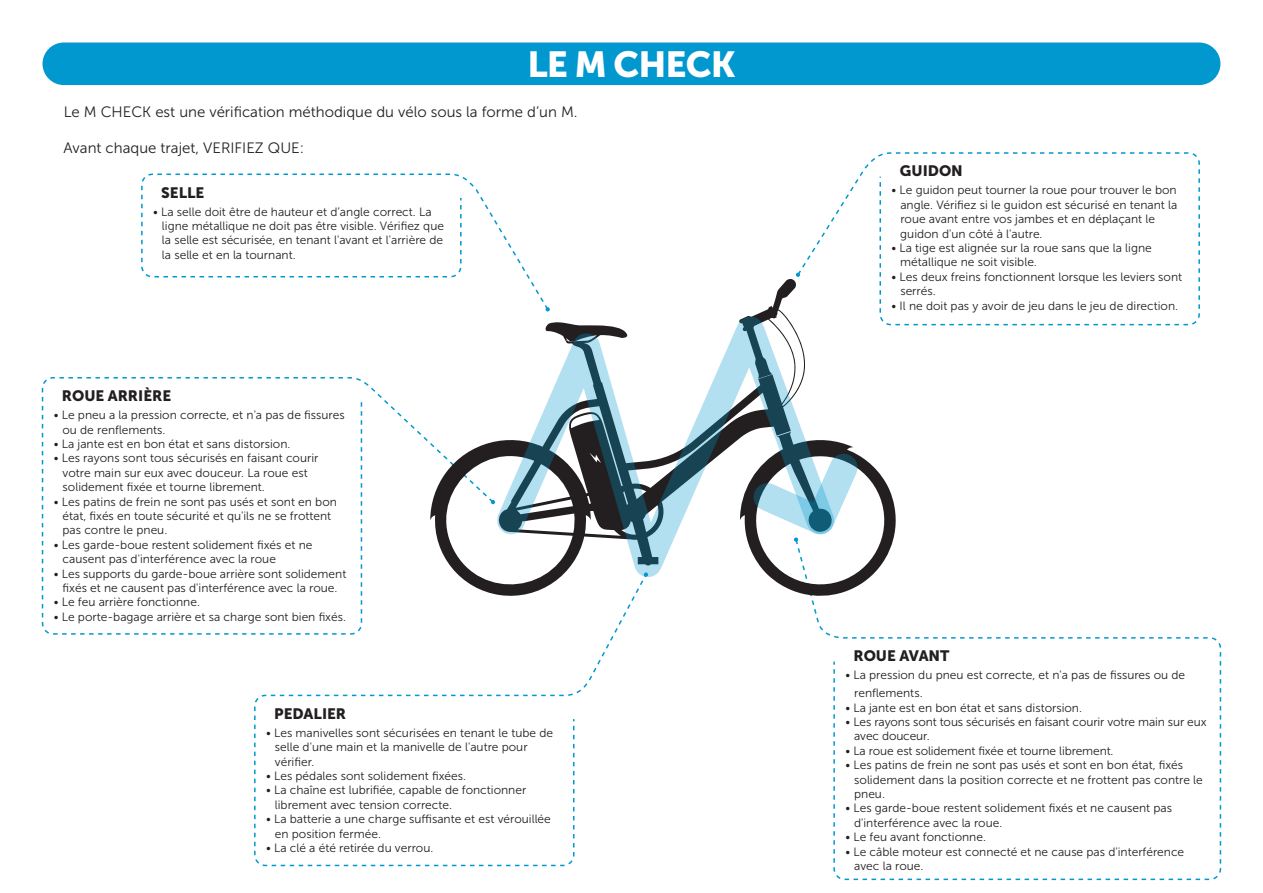
<style>
.page{position:relative;width:1263px;height:893px;background:#fff}
.page>*{position:absolute;margin:0;border:0;box-sizing:border-box;transform-origin:0 0}
.t1{font:36px "Museo Sans 900";letter-spacing:-.025em;color:#fff}
.t2{font:15px "Museo Sans 300";color:#231f20}
.t3{font:15px "Museo Sans 900";color:#231f20}
.t4{font:12px/14.4px "Museo Sans 300";color:#231f20}
</style>
<div class="page">
<svg style="left:141px;top:173px;width:409px;height:138px"></svg>
<div style="left:43px;top:43px;width:1177px;height:42px;background:#0098ce;border-radius:21px"></div>
<svg style="left:41px;top:377px;width:385px;height:258px"></svg>
<svg style="left:253px;top:577px;width:378px;height:290px"></svg>
<svg style="left:797px;top:152px;width:403px;height:174px"></svg>
<svg style="left:811px;top:600px;width:411px;height:281px"></svg>
<svg style="left:753px;top:273px;width:55px;height:43px"></svg>
<svg style="left:426px;top:438px;width:218px;height:164px"></svg>
<svg style="left:497px;top:316px;width:337px;height:261px"></svg>
<svg style="left:740px;top:432px;width:156px;height:165px"></svg>
<h1 class="t1" style="left:527px;top:44px;width:210px">LE M CHECK</h1>
<p class="t2" style="left:64px;top:104px;width:515px">Le M CHECK est une vérification méthodique du vélo sous la forme d’un M.</p>
<p class="t2" style="left:63px;top:140px;width:242px">Avant chaque trajet, VERIFIEZ QUE:</p>
<p class="t3" style="left:161px;top:184px;width:45px">SELLE</p>
<p class="t4" style="left:162px;top:204px;width:284px;text-indent:-9px">• La selle doit être de hauteur et d’angle correct. La ligne métallique ne doit pas être visible. Vérifiez que la selle est sécurisée, en tenant l'avant et l'arrière de la selle et en la tournant.</p>
<p class="t3" style="left:62px;top:387px;width:111px">ROUE ARRIÈRE</p>
<p class="t4" style="left:63px;top:408px;width:284px;text-indent:-9px">• Le pneu a la pression correcte, et n'a pas de fissures ou de renflements.</p>
<p class="t4" style="left:54px;top:437px;width:238px">• La jante est en bon état et sans distorsion.</p>
<p class="t4" style="left:63px;top:451px;width:257px;text-indent:-9px">• Les rayons sont tous sécurisés en faisant courir votre main sur eux avec douceur. La roue est solidement fixée et tourne librement.</p>
<p class="t4" style="left:63px;top:494px;width:276px;text-indent:-9px">• Les patins de frein ne sont pas usés et sont en bon état, fixés en toute sécurité et qu'ils ne se frottent pas contre le pneu.</p>
<p class="t4" style="left:63px;top:537px;width:251px;text-indent:-9px">• Les garde-boue restent solidement fixés et ne causent pas d'interférence avec la roue</p>
<p class="t4" style="left:54px;top:566px;width:294px;text-align:center">• Les supports du garde-boue arrière sont solidement fixés et ne causent pas d'interférence avec la roue.</p>
<p class="t4" style="left:54px;top:595px;width:148px">• Le feu arrière fonctionne.</p>
<p class="t4" style="left:54px;top:609px;width:294px">• Le porte-bagage arrière et sa charge sont bien fixés.</p>
<p class="t3" style="left:274px;top:705px;width:74px">PEDALIER</p>
<p class="t4" style="left:275px;top:725px;width:280px;text-indent:-9px">• Les manivelles sont sécurisées en tenant le tube de selle d'une main et la manivelle de l'autre pour vérifier.</p>
<p class="t4" style="left:266px;top:769px;width:201px">• Les pédales sont solidement fixées.</p>
<p class="t4" style="left:275px;top:783px;width:253px;text-indent:-9px">• La chaîne est lubrifiée, capable de fonctionner librement avec tension correcte.</p>
<p class="t4" style="left:275px;top:812px;width:278px;text-indent:-9px">• La batterie a une charge suffisante et est vérouillée en position fermée.</p>
<p class="t4" style="left:266px;top:841px;width:169px">• La clé a été retirée du verrou.</p>
<p class="t3" style="left:900px;top:163px;width:64px">GUIDON</p>
<p class="t4" style="left:900px;top:183px;width:278px;text-indent:-9px">• Le guidon peut tourner la roue pour trouver le bon angle. Vérifiez si le guidon est sécurisé en tenant la roue avant entre vos jambes et en déplaçant le guidon d'un côté à l'autre.</p>
<p class="t4" style="left:900px;top:241px;width:253px;text-indent:-9px">• La tige est alignée sur la roue sans que la ligne métallique ne soit visible.</p>
<p class="t4" style="left:900px;top:270px;width:283px;text-indent:-9px">• Les deux freins fonctionnent lorsque les leviers sont serrés.</p>
<p class="t4" style="left:891px;top:298px;width:288px">• Il ne doit pas y avoir de jeu dans le jeu de direction.</p>
<p class="t3" style="left:853px;top:647px;width:97px">ROUE AVANT</p>
<p class="t4" style="left:854px;top:666px;width:332px;line-height:18px;text-indent:-9px">• La pression du pneu est correcte, et n'a pas de fissures ou de renflements.</p>
<p class="t4" style="left:845px;top:700px;width:238px">• La jante est en bon état et sans distorsion.</p>
<p class="t4" style="left:854px;top:715px;width:354px;text-indent:-9px">• Les rayons sont tous sécurisés en faisant courir votre main sur eux avec douceur.</p>
<p class="t4" style="left:845px;top:744px;width:270px">• La roue est solidement fixée et tourne librement.</p>
<p class="t4" style="left:854px;top:758px;width:350px;text-indent:-9px">• Les patins de frein ne sont pas usés et sont en bon état, fixés solidement dans la position correcte et ne frottent pas contre le pneu.</p>
<p class="t4" style="left:854px;top:801px;width:319px;text-indent:-9px">• Les garde-boue restent solidement fixés et ne causent pas d'interférence avec la roue.</p>
<p class="t4" style="left:845px;top:830px;width:142px">• Le feu avant fonctionne.</p>
<p class="t4" style="left:854px;top:844px;width:331px;text-indent:-9px">• Le câble moteur est connecté et ne cause pas d'interférence avec la roue.</p>
</div>
